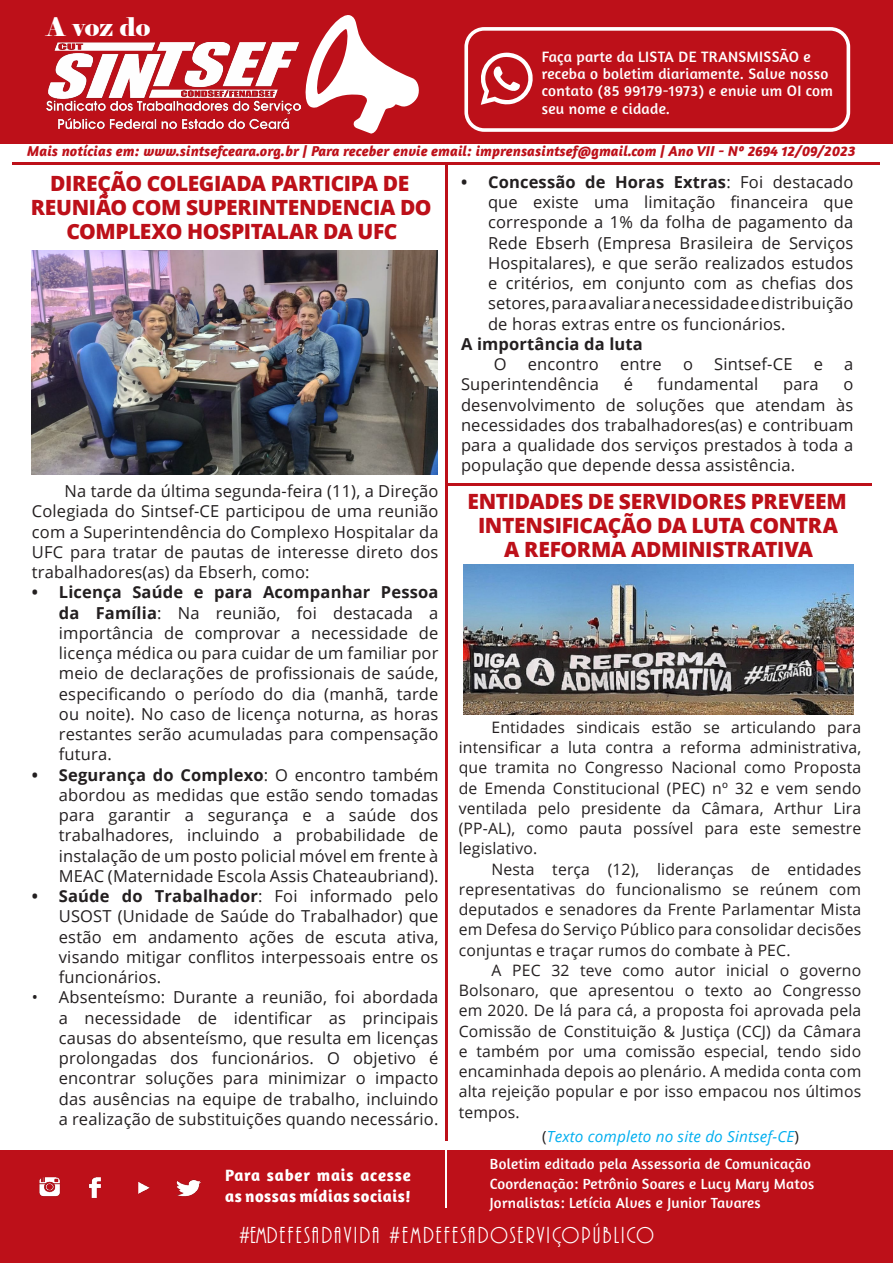
<style>
.page{position:relative;width:893px;height:1263px;background:#fff}
.page>*{position:absolute;margin:0;border:0;box-sizing:border-box;transform-origin:0 0}
.t1{font:25.65px "Elephant";color:#fff}
.t2{font:24px "ARBONNIE";letter-spacing:.09em;color:#fff}
.t3{font:800 21px/24px "Open Sans";letter-spacing:-.015em;color:#bd1019;text-align:center}
.t4{font:700 16.8px/20.1px "Amaranth";letter-spacing:.03em;color:#fff}
.t5{font:16.5px/20.2px "Open Sans";letter-spacing:.01em;color:#231f20;text-align:justify}
.t6{font:700 16.5px "Open Sans";letter-spacing:.01em;color:#231f20}
.t7{font:15.75px/20.2px "Open Sans";letter-spacing:.01em;color:#231f20;text-align:justify}
.t8{font:15.3px/17.4px "Amaranth";letter-spacing:.02em;color:#fff}
.t9{font:italic 15.3px "Open Sans";letter-spacing:.01em;color:#00aeef}
.t10{font:15px "Amaranth";letter-spacing:.02em;color:#fff}
.t11{font:italic 700 14.7px "Amaranth";letter-spacing:.01em;color:#bd1019}
.s1{font-weight:700}
.s2{font-style:normal;color:#231f20}
</style>
<div class="page">
<div style="left:0;top:0;width:893px;height:144px;background:#bd1019"></div>
<svg style="left:305px;top:15px;width:114px;height:119px"></svg>
<div style="left:0;top:1150px;width:893px;height:113px;background:#bd1019"></div>
<img style="left:46px;top:42px;width:254px;height:86px">
<hr style="left:12px;top:162px;width:867px;height:2px;background:#bd1019">
<hr style="left:445px;top:1150px;width:2px;height:57px;background:#fff">
<img style="left:39px;top:1177px;width:162px;height:21px">
<div style="left:464px;top:27px;width:386px;height:105px;border:4px solid #fff;border-radius:18px"></div>
<svg style="left:480px;top:53px;width:53px;height:52px"></svg>
<hr style="left:446px;top:163px;width:2px;height:978px;background:#bd1019">
<hr style="left:448px;top:483px;width:424px;height:2px;background:#bd1019">
<img style="left:463px;top:564px;width:391px;height:150px">
<img style="left:31px;top:251px;width:407px;height:224px">
<p class="t1" style="left:46px;top:11px;width:105px">A voz do</p>
<p class="t8" style="left:542px;top:47px;width:293px">Faça parte da LISTA DE TRANSMISSÃO e receba o boletim diariamente. Salve nosso contato (85 99179-1973) e envie um OI com seu nome e cidade.</p>
<p class="t11" style="left:27px;top:142px;width:830px">Mais notícias em: www.sintsefceara.org.br | Para receber envie email: imprensasintsef@gmail.com | Ano VII - Nº 2694 12/09/2023</p>
<p class="t3" style="left:50px;top:171px;width:361px">DIREÇÃO COLEGIADA PARTICIPA DE</p>
<p class="t3" style="left:31px;top:195px;width:402px">REUNIÃO COM SUPERINTENDENCIA DO</p>
<p class="t3" style="left:66px;top:219px;width:333px">COMPLEXO HOSPITALAR DA UFC</p>
<p class="t5" style="left:32px;top:481px;width:408px;text-indent:33px">Na tarde da última segunda-feira (11), a Direção Colegiada do Sintsef-CE participou de uma reunião com a Superintendência do Complexo Hospitalar da UFC para tratar de pautas de interesse direto dos trabalhadores(as) da Ebserh, como:</p>
<p class="t5" style="left:59px;top:582px;width:381px;text-indent:-27px"><span class="s1">• Licença Saúde e para Acompanhar Pessoa da Família</span>: Na reunião, foi destacada a importância de comprovar a necessidade de licença médica ou para cuidar de um familiar por meio de declarações de profissionais de saúde, especificando o período do dia (manhã, tarde ou noite). No caso de licença noturna, as horas restantes serão acumuladas para compensação futura.</p>
<p class="t5" style="left:59px;top:764px;width:381px;text-indent:-27px"><span class="s1">• Segurança do Complexo</span>: O encontro também abordou as medidas que estão sendo tomadas para garantir a segurança e a saúde dos trabalhadores, incluindo a probabilidade de instalação de um posto policial móvel em frente à MEAC (Maternidade Escola Assis Chateaubriand).</p>
<p class="t5" style="left:59px;top:886px;width:381px;text-indent:-27px"><span class="s1">• Saúde do Trabalhador</span>: Foi informado pelo USOST (Unidade de Saúde do Trabalhador) que estão em andamento ações de escuta ativa, visando mitigar conflitos interpessoais entre os funcionários.</p>
<p class="t5" style="left:59px;top:987px;width:381px;text-indent:-27px">• Absenteísmo: Durante a reunião, foi abordada a necessidade de identificar as principais causas do absenteísmo, que resulta em licenças prolongadas dos funcionários. O objetivo é encontrar soluções para minimizar o impacto das ausências na equipe de trabalho, incluindo a realização de substituições quando necessário.</p>
<p class="t4" style="left:225px;top:1165px;width:187px">Para saber mais acesse as nossas mídias sociais!</p>
<p class="t5" style="left:488px;top:171px;width:367px;text-indent:-27px"><span class="s1">• Concessão de Horas Extras</span>: Foi destacado que existe uma limitação financeira que corresponde a 1% da folha de pagamento da Rede Ebserh (Empresa Brasileira de Serviços Hospitalares), e que serão realizados estudos e critérios, em conjunto com as chefias dos setores, para avaliar a necessidade e distribuição de horas extras entre os funcionários.</p>
<p class="t6" style="left:461px;top:332px;width:183px">A importância da luta</p>
<p class="t5" style="left:494px;top:354px;width:14px">O</p>
<p class="t5" style="left:528px;top:354px;width:73px">encontro</p>
<p class="t5" style="left:620px;top:354px;width:43px">entre</p>
<p class="t5" style="left:683px;top:354px;width:11px">o</p>
<p class="t5" style="left:714px;top:354px;width:80px">Sintsef-CE</p>
<p class="t5" style="left:814px;top:354px;width:11px">e</p>
<p class="t5" style="left:844px;top:354px;width:11px">a</p>
<p class="t5" style="left:461px;top:374px;width:139px">Superintendência</p>
<p class="t5" style="left:624px;top:374px;width:11px">é</p>
<p class="t5" style="left:658px;top:374px;width:102px">fundamental</p>
<p class="t5" style="left:783px;top:374px;width:37px">para</p>
<p class="t5" style="left:461px;top:374px;width:394px;text-indent:382px">o desenvolvimento de soluções que atendam às necessidades dos trabalhadores(as) e contribuam para a qualidade dos serviços prestados à toda a população que depende dessa assistência.</p>
<p class="t3" style="left:467px;top:488px;width:381px">ENTIDADES DE SERVIDORES PREVEEM<br>INTENSIFICAÇÃO DA LUTA CONTRA</p>
<p class="t3" style="left:504px;top:536px;width:310px">A REFORMA ADMINISTRATIVA</p>
<p class="t7" style="left:459px;top:717px;width:404px;text-indent:33px">Entidades sindicais estão se articulando para intensificar a luta contra a reforma administrativa, que tramita no Congresso Nacional como Proposta de Emenda Constitucional (PEC) nº 32 e vem sendo ventilada pelo presidente da Câmara, Arthur Lira (PP-AL), como pauta possível para este semestre legislativo.</p>
<p class="t7" style="left:459px;top:858px;width:404px;text-indent:33px">Nesta terça (12), lideranças de entidades representativas do funcionalismo se reúnem com deputados e senadores da Frente Parlamentar Mista em Defesa do Serviço Público para consolidar decisões conjuntas e traçar rumos do combate à PEC.</p>
<p class="t7" style="left:459px;top:960px;width:404px;text-indent:33px">A PEC 32 teve como autor inicial o governo Bolsonaro, que apresentou o texto ao Congresso em 2020. De lá para cá, a proposta foi aprovada pela Comissão de Constituição &amp; Justiça (CCJ) da Câmara e também por uma comissão especial, tendo sido encaminhada depois ao plenário. A medida conta com alta rejeição popular e por isso empacou nos últimos tempos.</p>
<p class="t9" style="left:542px;top:1126px;width:258px"><span class="s2">(</span>Texto completo no site do Sintsef-CE<span class="s2">)</span></p>
<p class="t10" style="left:490px;top:1155px;width:323px">Boletim editado pela Assessoria de Comunicação</p>
<p class="t10" style="left:490px;top:1175px;width:326px">Coordenação: Petrônio Soares e Lucy Mary Matos</p>
<p class="t10" style="left:490px;top:1194px;width:272px">Jornalistas: Letícia Alves e Junior Tavares</p>
<p class="t2" style="left:239px;top:1223px;width:416px">#EMDEFESADAVIDA #EMDEFESADOSERVIÇOPÚBLICO</p>
</div>
